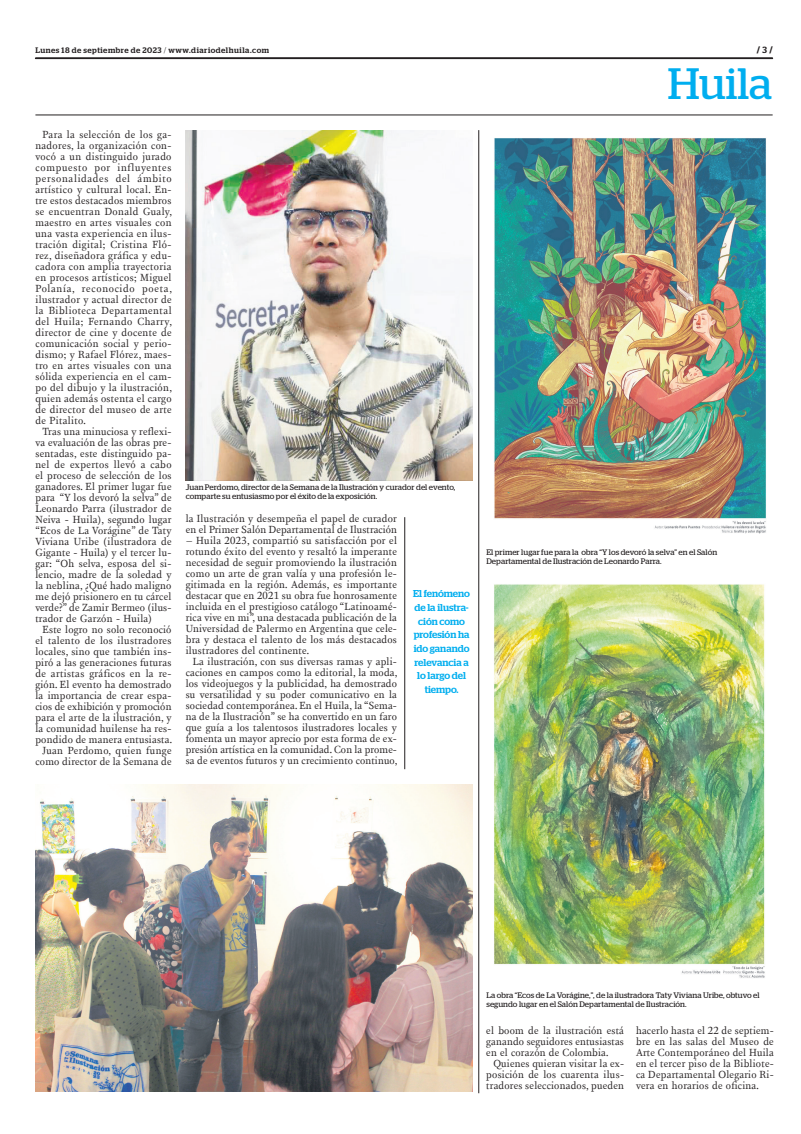
<style>
.page{position:relative;width:801px;height:1134px;background:#fff}
.page>*{position:absolute;margin:0;border:0;box-sizing:border-box;transform-origin:0 0}
.t1{font:43.9px "Stag";color:#00aeef}
.t2{font:10.6px/11px "New Fournier BP";letter-spacing:.02em;color:#231f20;text-align:justify}
.t3{font:500 10px/13.7px "Stag";letter-spacing:-.005em;color:#00aeef;text-align:center}
.t4{font:700 9px "Stag";color:#231f20}
.t5{font:8px/9px "Stag";letter-spacing:.005em;color:#231f20}
.t6{font:500 8px "Stag";letter-spacing:.06em;color:#231f20}
.s1{font-weight:300}
.s2{font-weight:500}
</style>
<div class="page">
<svg style="left:35px;top:58px;width:738px;height:1px"></svg>
<hr style="left:35px;top:115px;width:737px;height:1px;background:#231f20">
<img style="left:36px;top:785px;width:436px;height:306px">
<img style="left:494px;top:138px;width:272px;height:396px">
<img style="left:186px;top:130px;width:286px;height:351px">
<img style="left:494px;top:584px;width:271px;height:394px">
<hr style="left:478px;top:130px;width:1px;height:963px;background:#231f20">
<hr style="left:404px;top:517px;width:1px;height:252px;background:#231f20">
<p class="t6" style="left:35px;top:45px;width:235px">Lunes 18 de septiembre de 2023 <span class="s1">/</span> www.diariodelhuila.com</p>
<p class="t2" style="left:35px;top:129px;width:138px;text-indent:7px">Para la selección de los ga&shy;nadores, la organización con&shy;vocó a un distinguido jurado compuesto por influyentes personalidades del ámbito artístico y cultural local. En&shy;tre estos destacados miembros se encuentran Donald Gualy, maestro en artes visuales con una vasta experiencia en ilus&shy;tración digital; Cristina Fló&shy;rez, diseñadora gráfica y edu&shy;cadora con amplia trayectoria en procesos artísticos; Miguel Polanía, reconocido poeta, ilustrador y actual director de la Biblioteca Departamental del Huila; Fernando Charry, director de cine y docente de comunicación social y perio&shy;dismo; y Rafael Flórez, maes&shy;tro en artes visuales con una sólida experiencia en el cam&shy;po del dibujo y la ilustración, quien además ostenta el cargo de director del museo de arte de Pitalito.</p>
<p class="t2" style="left:35px;top:426px;width:138px;text-indent:7px">Tras una minuciosa y reflexi&shy;va evaluación de las obras pre&shy;sentadas, este distinguido pa&shy;nel de expertos llevó a cabo el proceso de selección de los ganadores. El primer lugar fue para “Y los devoró la selva” de Leonardo Parra (ilustrador de Neiva - Huila), segundo lugar “Ecos de La Vorágine” de Taty Viviana Uribe (ilustradora de Gigante - Huila) y el tercer lu&shy;gar: “Oh selva, esposa del si&shy;lencio, madre de la soledad y la neblina, ¿Qué hado maligno me dejó prisionero en tu cárcel verde?” de Zamir Bermeo (ilus&shy;trador de Garzón - Huila)</p>
<p class="t2" style="left:35px;top:624px;width:138px;text-align:right">Este logro no solo reconoció el talento de los ilustradores locales, sino que también ins&shy;piró a las generaciones futuras de artistas gráficos en la re&shy;gión. El evento ha demostrado la importancia de crear espa&shy;cios de exhibición y promoción para el arte de la ilustración, y la comunidad huilense ha res&shy;pondido de manera entusiasta.<br>Juan Perdomo, quien funge como director de la Semana de</p>
<p class="t5" style="left:186px;top:483px;width:271px">Juan Perdomo, director de la Semana de la Ilustración y curador del evento, comparte su entusiasmo por el éxito de la exposición.</p>
<p class="t2" style="left:186px;top:513px;width:213px">la Ilustración y desempeña el papel de curador en el Primer Salón Departamental de Ilustración</p>
<p class="t2" style="left:186px;top:535px;width:213px">– Huila 2023, compartió su satisfacción por el rotundo éxito del evento y resaltó la imperante necesidad de seguir promoviendo la ilustración como un arte de gran valía y una profesión le&shy;gitimada en la región. Además, es importante destacar que en 2021 su obra fue honrosamente incluida en el prestigioso catálogo “Latinoamé&shy;rica vive en mi”, una destacada publicación de la Universidad de Palermo en Argentina que cele&shy;bra y destaca el talento de los más destacados ilustradores del continente.</p>
<p class="t2" style="left:186px;top:656px;width:213px;text-indent:7px">La ilustración, con sus diversas ramas y apli&shy;caciones en campos como la editorial, la moda, los videojuegos y la publicidad, ha demostrado su versatilidad y su poder comunicativo en la sociedad contemporánea. En el Huila, la “Sema&shy;na de la Ilustración” se ha convertido en un faro que guía a los talentosos ilustradores locales y fomenta un mayor aprecio por esta forma de ex&shy;presión artística en la comunidad. Con la prome&shy;sa de eventos futuros y un crecimiento continuo,</p>
<p class="t3" style="left:413px;top:587px;width:58px">El fenómeno de la ilustra&shy;ción como profesión ha ido ganando relevancia a lo largo del tiempo.</p>
<p class="t4" style="left:757px;top:45px;width:17px">/ <span class="s2">3</span> /</p>
<h1 class="t1" style="left:668px;top:59px;width:106px">Huila</h1>
<p class="t5" style="left:486px;top:547px;width:232px">El primer lugar fue para la obra “Y los devoró la selva” en el Salón<br>Departamental de Ilustración de Leonardo Parra.</p>
<p class="t5" style="left:486px;top:990px;width:275px">La obra “Ecos de La Vorágine,”, de la ilustradora Taty Viviana Uribe, obtuvo el segundo lugar en el Salón Departamental de Ilustración.</p>
<p class="t2" style="left:486px;top:1025px;width:139px">el boom de la ilustración está ganando seguidores entusiastas en el corazón de Colombia.</p>
<p class="t2" style="left:486px;top:1058px;width:139px;text-indent:7px">Quienes quieran visitar la ex&shy;posición de los cuarenta ilus&shy;tradores seleccionados, pueden</p>
<p class="t2" style="left:636px;top:1025px;width:139px">hacerlo hasta el 22 de septiem&shy;bre en las salas del Museo de Arte Contemporáneo del Huila en el tercer piso de la Bibliote&shy;ca Departamental Olegario Ri&shy;vera en horarios de oficina.</p>
</div>
